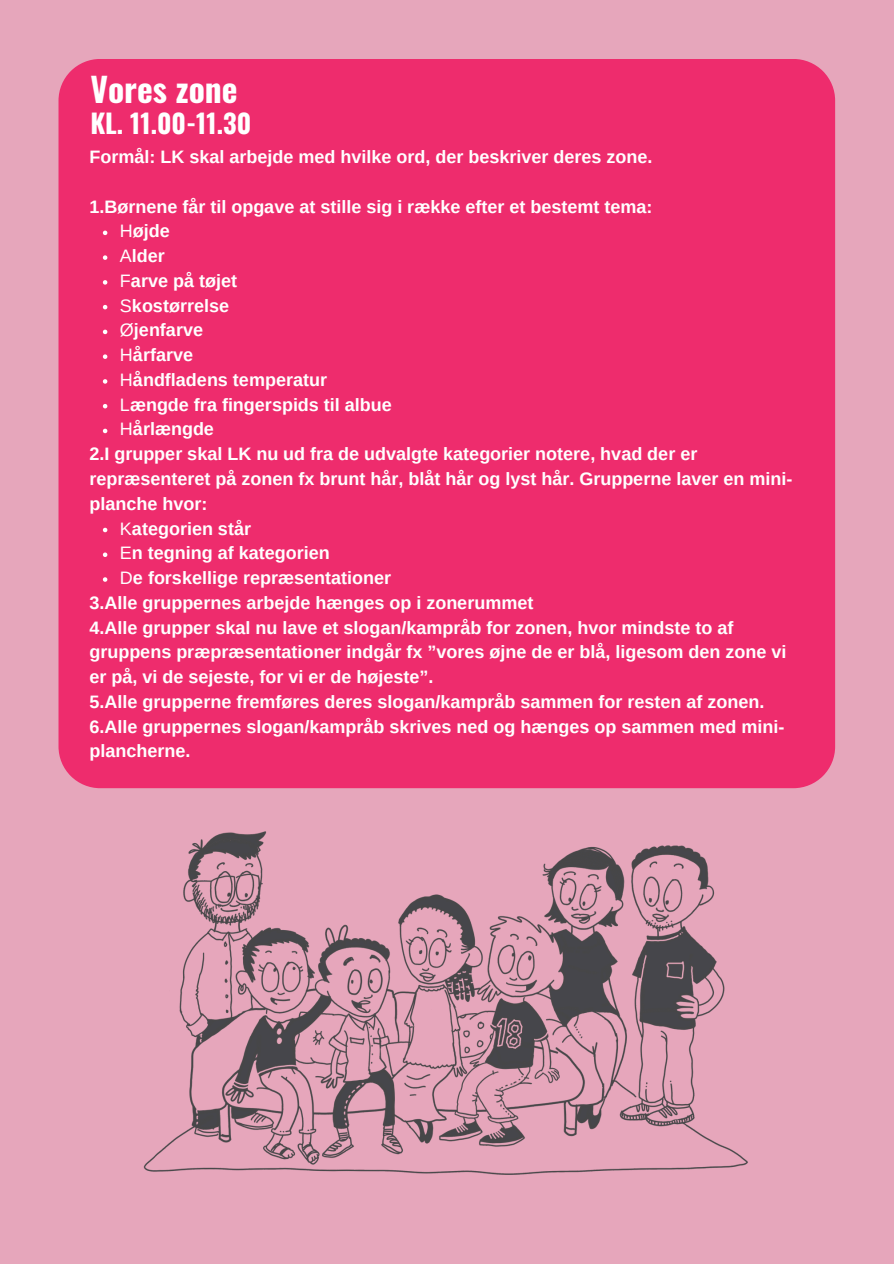
<style>
.page{position:relative;width:894px;height:1264px;background:#fff}
.page>*{position:absolute;margin:0;border:0;box-sizing:border-box;transform-origin:0 0}
.t1{font:700 33.45px "Oswald";color:#fff}
.t2{font:700 26.4px "Oswald";color:#fff}
.t3{font:700 18px/24.8px "Arimo";color:#fff}
.s1{font-weight:400}
</style>
<div class="page">
<div style="left:0;top:0;width:893px;height:1263px;background:#e6a6bb"></div>
<div style="left:58px;top:59px;width:776px;height:729px;background:#ee2c6d"></div>
<svg style="left:103px;top:230px;width:4px;height:5px"></svg>
<svg style="left:103px;top:255px;width:4px;height:5px"></svg>
<svg style="left:103px;top:280px;width:4px;height:4px"></svg>
<svg style="left:103px;top:305px;width:4px;height:4px"></svg>
<svg style="left:103px;top:329px;width:4px;height:5px"></svg>
<svg style="left:103px;top:354px;width:4px;height:5px"></svg>
<svg style="left:103px;top:379px;width:4px;height:4px"></svg>
<svg style="left:103px;top:404px;width:4px;height:4px"></svg>
<svg style="left:103px;top:428px;width:4px;height:5px"></svg>
<svg style="left:103px;top:527px;width:4px;height:5px"></svg>
<svg style="left:103px;top:552px;width:4px;height:5px"></svg>
<svg style="left:103px;top:577px;width:4px;height:4px"></svg>
<img style="left:112px;top:788px;width:669px;height:387px">
<h1 class="t1" style="left:90px;top:63px;width:149px">Vores zone</h1>
<h2 class="t2" style="left:90px;top:103px;width:162px">KL. 11.00-11.30</h2>
<h3 class="t3" style="left:89px;top:144px;width:564px">Formål: LK skal arbejde med hvilke ord, der beskriver deres zone.</h3>
<h3 class="t3" style="left:89px;top:194px;width:564px">1.Børnene får til opgave at stille sig i række efter et bestemt tema:</h3>
<p class="t3" style="left:120px;top:219px;width:51px"><span class="s1">H</span>øjde</p>
<p class="t3" style="left:120px;top:243px;width:46px"><span class="s1">A</span>lder</p>
<p class="t3" style="left:120px;top:268px;width:118px"><span class="s1">F</span>arve på tøjet</p>
<p class="t3" style="left:120px;top:293px;width:110px"><span class="s1">S</span>kostørrelse</p>
<p class="t3" style="left:120px;top:318px;width:85px"><span class="s1">Ø</span>jenfarve</p>
<p class="t3" style="left:120px;top:342px;width:75px"><span class="s1">H</span>årfarve</p>
<p class="t3" style="left:120px;top:367px;width:208px"><span class="s1">H</span>åndfladens temperatur</p>
<p class="t3" style="left:120px;top:392px;width:273px"><span class="s1">L</span>ængde fra fingerspids til albue</p>
<p class="t3" style="left:120px;top:417px;width:95px"><span class="s1">H</span>årlængde</p>
<h3 class="t3" style="left:89px;top:441px;width:704px">2.I grupper skal LK nu ud fra de udvalgte kategorier notere, hvad der er repræsenteret på zonen fx brunt hår, blåt hår og lyst hår. Grupperne laver en mini&shy;planche hvor:</h3>
<p class="t3" style="left:120px;top:516px;width:132px"><span class="s1">K</span>ategorien står</p>
<p class="t3" style="left:120px;top:540px;width:211px"><span class="s1">E</span>n tegning af kategorien</p>
<p class="t3" style="left:120px;top:565px;width:272px"><span class="s1">D</span>e forskellige repræsentationer</p>
<h3 class="t3" style="left:89px;top:590px;width:698px">3.Alle gruppernes arbejde hænges op i zonerummet<br>4.Alle grupper skal nu lave et slogan/kampråb for zonen, hvor mindste to af gruppens præpræsentationer indgår fx ”vores øjne de er blå, ligesom den zone vi er på, vi de sejeste, for vi er de højeste”.<br>5.Alle grupperne fremføres deres slogan/kampråb sammen for resten af zonen.<br>6.Alle gruppernes slogan/kampråb skrives ned og hænges op sammen med mini&shy;plancherne.</h3>
</div>
